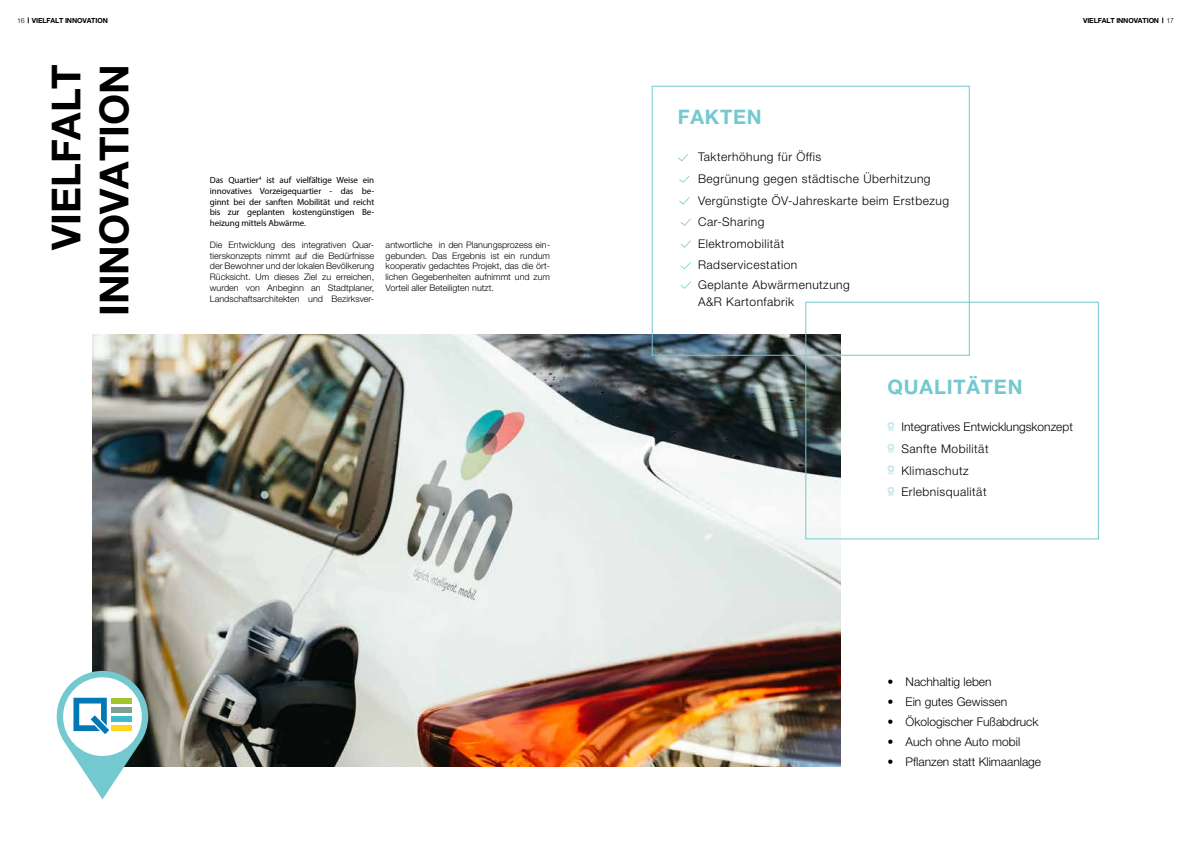
<style>
.page{position:relative;width:1191px;height:842px;background:#fff}
.page>*{position:absolute;margin:0;border:0;box-sizing:border-box;transform-origin:0 0}
.t1{font:700 40px/48px "Helvetica Neue LT Pro";color:#000;text-align:right}
.t2{font:700 20px "Helvetica Neue LT Pro";letter-spacing:.04em;color:#74c8cf}
.t3{font:300 12px/21.6px "Helvetica Neue LT Pro";letter-spacing:.04em;color:#000}
.t4{font:300 12px "Helvetica Neue LT Pro";color:#000}
.t5{font:300 9px/10.8px "Helvetica Neue LT Pro";color:#000;text-align:justify}
.t6{font:9px/10.8px "Myriad Pro";letter-spacing:-.01em;color:#000;text-align:justify}
.t7{font:700 7px "Helvetica Neue LT Pro";letter-spacing:-.02em;color:#000}
.s1{font-weight:300}
</style>
<div class="page">
<img style="left:92px;top:334px;width:748px;height:433px">
<div style="left:651px;top:86px;width:318px;height:270px;border:1px solid #74c8cf"></div>
<div style="left:805px;top:302px;width:293px;height:237px;border:1px solid #74c8cf"></div>
<svg style="left:887px;top:422px;width:7px;height:9px"></svg>
<svg style="left:887px;top:444px;width:7px;height:9px"></svg>
<svg style="left:887px;top:465px;width:7px;height:10px"></svg>
<svg style="left:887px;top:487px;width:7px;height:9px"></svg>
<svg style="left:678px;top:154px;width:10px;height:7px"></svg>
<svg style="left:679px;top:176px;width:10px;height:7px"></svg>
<svg style="left:679px;top:197px;width:10px;height:8px"></svg>
<svg style="left:680px;top:218px;width:11px;height:8px"></svg>
<svg style="left:680px;top:240px;width:11px;height:8px"></svg>
<svg style="left:680px;top:262px;width:11px;height:7px"></svg>
<svg style="left:680px;top:281px;width:11px;height:8px"></svg>
<svg style="left:57px;top:671px;width:91px;height:128px"></svg>
<p class="t7" style="left:17px;top:16px;width:92px"><span class="s1">16</span> VIELFALT INNOVATION</p>
<p class="t7" style="left:1083px;top:16px;width:92px">VIELFALT INNOVATION <span class="s1">17</span></p>
<h1 class="t1" style="left:41px;top:316px;width:253px;rotate:-90deg">VIELFALT<br>INNOVATION</h1>
<p class="t6" style="left:210px;top:174px;width:166px">Das Quartier<sup>4</sup> ist auf vielfältige Weise ein innovatives Vorzeigequartier - das be&shy;ginnt bei der sanften Mobilität und reicht bis zur geplanten kostengünstigen Be&shy;heizung mittels Abwärme.</p>
<p class="t5" style="left:210px;top:239px;width:166px">Die Entwicklung des integrativen Quar&shy;tierskonzepts nimmt auf die Bedürfnisse der Bewohner und der lokalen Bevölkerung Rücksicht. Um dieses Ziel zu erreichen, wurden von Anbeginn an Stadtplaner, Landschaftsarchitekten und Bezirksver-</p>
<p class="t5" style="left:386px;top:239px;width:166px">antwortliche in den Planungsprozess ein&shy;gebunden. Das Ergebnis ist ein rundum kooperativ gedachtes Projekt, das die ört&shy;lichen Gegebenheiten aufnimmt und zum Vorteil aller Beteiligten nutzt.</p>
<h2 class="t2" style="left:677px;top:105px;width:85px">FAKTEN</h2>
<h3 class="t3" style="left:698px;top:146px;width:252px">Takterhöhung für Öffis<br>Begrünung gegen städtische Überhitzung<br>Vergünstigte ÖV-Jahreskarte beim Erstbezug<br>Car-Sharing<br>Elektromobilität<br>Radservicestation</h3>
<h3 class="t3" style="left:698px;top:276px;width:153px;line-height:17px">Geplante Abwärmenutzung<br>A&amp;R Kartonfabrik</h3>
<h2 class="t2" style="left:887px;top:374px;width:136px">QUALITÄTEN</h2>
<h3 class="t3" style="left:901px;top:416px;width:173px">Integratives Entwicklungskonzept<br>Sanfte Mobilität<br>Klimaschutz<br>Erlebnisqualität</h3>
<h3 class="t4" style="left:887px;top:675px;width:106px">• Nachhaltig leben</h3>
<h3 class="t4" style="left:887px;top:695px;width:121px">• Ein gutes Gewissen</h3>
<h3 class="t4" style="left:887px;top:715px;width:152px">• Ökologischer Fußabdruck</h3>
<h3 class="t4" style="left:887px;top:735px;width:134px">• Auch ohne Auto mobil</h3>
<h3 class="t4" style="left:887px;top:755px;width:155px">• Pflanzen statt Klimaanlage</h3>
</div>
